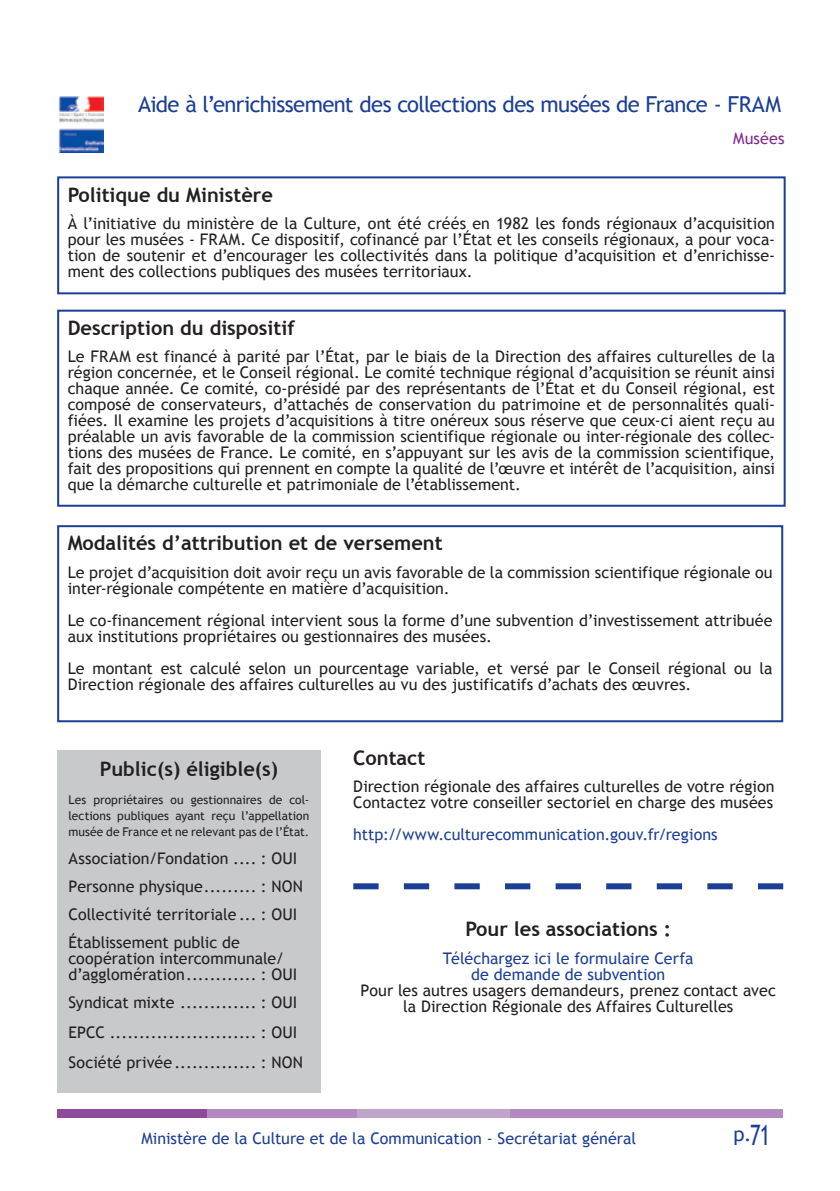
<style>
.page{position:relative;width:840px;height:1191px;background:#fff}
.page>*{position:absolute;margin:0;border:0;box-sizing:border-box;transform-origin:0 0}
.t1{font:22px "Trebuchet MS";letter-spacing:-.025em;color:#1b3f94}
.t2{font:700 20px "Trebuchet MS";color:#231f20}
.t3{font:20px "Trebuchet MS";color:#1b3f94}
.t4{font:16px/16px "Trebuchet MS";color:#231f20}
.t5{font:16px/16px "Trebuchet MS";color:#1b3f94;text-align:center}
.t6{font:16px "Trebuchet MS";letter-spacing:.01em;color:#812990}
.t7{font:12px/16px "Trebuchet MS";color:#231f20;text-align:justify}
.s1{font-size:28.2px}
</style>
<div class="page">
<img style="left:58px;top:96px;width:45px;height:57px">
<div style="left:57px;top:176px;width:728px;height:118px;border:2px solid #1b3f94"></div>
<div style="left:57px;top:310px;width:728px;height:197px;border:2px solid #1b3f94"></div>
<div style="left:57px;top:525px;width:725px;height:197px;border:2px solid #1b3f94"></div>
<div style="left:57px;top:750px;width:263px;height:342px;background:#c7c9cb"></div>
<svg style="left:353px;top:883px;width:429px;height:6px"></svg>
<div style="left:57px;top:1108px;width:272px;height:9px;background:#904a9c"></div>
<div style="left:207px;top:1108px;width:272px;height:9px;background:#b28abf"></div>
<div style="left:357px;top:1108px;width:272px;height:9px;background:#c1a4ca"></div>
<div style="left:510px;top:1108px;width:272px;height:9px;background:#b28abf"></div>
<h1 class="t1" style="left:138px;top:92px;width:644px">Aide à l’enrichissement des collections des musées de France - FRAM</h1>
<p class="t6" style="left:732px;top:129px;width:53px">Musées</p>
<p class="t2" style="left:68px;top:182px;width:207px">Politique du Ministère</p>
<p class="t4" style="left:68px;top:215px;width:708px;text-align:justify">À l’initiative du ministère de la Culture, ont été créés en 1982 les fonds régionaux d’acquisition pour les musées - FRAM. Ce dispositif, cofinancé par l’État et les conseils régionaux, a pour voca&shy;tion de soutenir et d’encourager les collectivités dans la politique d’acquisition et d’enrichisse&shy;ment des collections publiques des musées territoriaux.</p>
<p class="t2" style="left:68px;top:315px;width:228px">Description du dispositif</p>
<p class="t4" style="left:68px;top:349px;width:708px;text-align:justify">Le FRAM est financé à parité par l’État, par le biais de la Direction des affaires culturelles de la région concernée, et le Conseil régional. Le comité technique régional d’acquisition se réunit ainsi chaque année. Ce comité, co-présidé par des représentants de l’État et du Conseil régional, est composé de conservateurs, d’attachés de conservation du patrimoine et de personnalités quali&shy;fiées. Il examine les projets d’acquisitions à titre onéreux sous réserve que ceux-ci aient reçu au préalable un avis favorable de la commission scientifique régionale ou inter-régionale des collec&shy;tions des musées de France. Le comité, en s’appuyant sur les avis de la commission scientifique, fait des propositions qui prennent en compte la qualité de l’œuvre et intérêt de l’acquisition, ainsi que la démarche culturelle et patrimoniale de l’établissement.</p>
<p class="t2" style="left:68px;top:531px;width:376px">Modalités d’attribution et de versement</p>
<p class="t4" style="left:68px;top:564px;width:706px">Le projet d’acquisition doit avoir reçu un avis favorable de la commission scientifique régionale ou inter-régionale compétente en matière d’acquisition.</p>
<p class="t4" style="left:68px;top:612px;width:706px">Le co-financement régional intervient sous la forme d’une subvention d’investissement attribuée aux institutions propriétaires ou gestionnaires des musées.</p>
<p class="t4" style="left:68px;top:660px;width:706px">Le montant est calculé selon un pourcentage variable, et versé par le Conseil régional ou la<br>Direction régionale des affaires culturelles au vu des justificatifs d’achats des œuvres.</p>
<p class="t2" style="left:100px;top:757px;width:180px">Public(s) éligible(s)</p>
<p class="t7" style="left:68px;top:791px;width:242px">Les propriétaires ou gestionnaires de col&shy;lections publiques ayant reçu l’appellation musée de France et ne relevant pas de l’État.</p>
<p class="t4" style="left:68px;top:844px;width:236px;line-height:28px">Association/Fondation .... : OUI<br>Personne physique......... : NON<br>Collectivité territoriale ... : OUI<br>Établissement public de</p>
<p class="t4" style="left:68px;top:950px;width:230px">coopération intercommunale/ d’agglomération............ : OUI</p>
<p class="t4" style="left:68px;top:987px;width:236px;line-height:30px">Syndicat mixte ............. : OUI<br>EPCC ......................... : OUI<br>Société privée.............. : NON</p>
<p class="t2" style="left:353px;top:745px;width:74px">Contact</p>
<p class="t4" style="left:353px;top:779px;width:422px">Direction régionale des affaires culturelles de votre région<br>Contactez votre conseiller sectoriel en charge des musées</p>
<p class="t5" style="left:353px;top:827px;width:366px">http://www.culturecommunication.gouv.fr/regions</p>
<p class="t2" style="left:465px;top:916px;width:207px">Pour les associations :</p>
<p class="t5" style="left:442px;top:950px;width:252px">Téléchargez ici le formulaire Cerfa de demande de subvention</p>
<p class="t4" style="left:360px;top:982px;width:416px;text-align:center">Pour les autres usagers demandeurs, prenez contact avec la Direction Régionale des Affaires Culturelles</p>
<p class="t5" style="left:141px;top:1130px;width:496px">Ministère de la Culture et de la Communication - Secrétariat général</p>
<p class="t3" style="left:733px;top:1122px;width:38px">p.<span class="s1">71</span></p>
</div>
